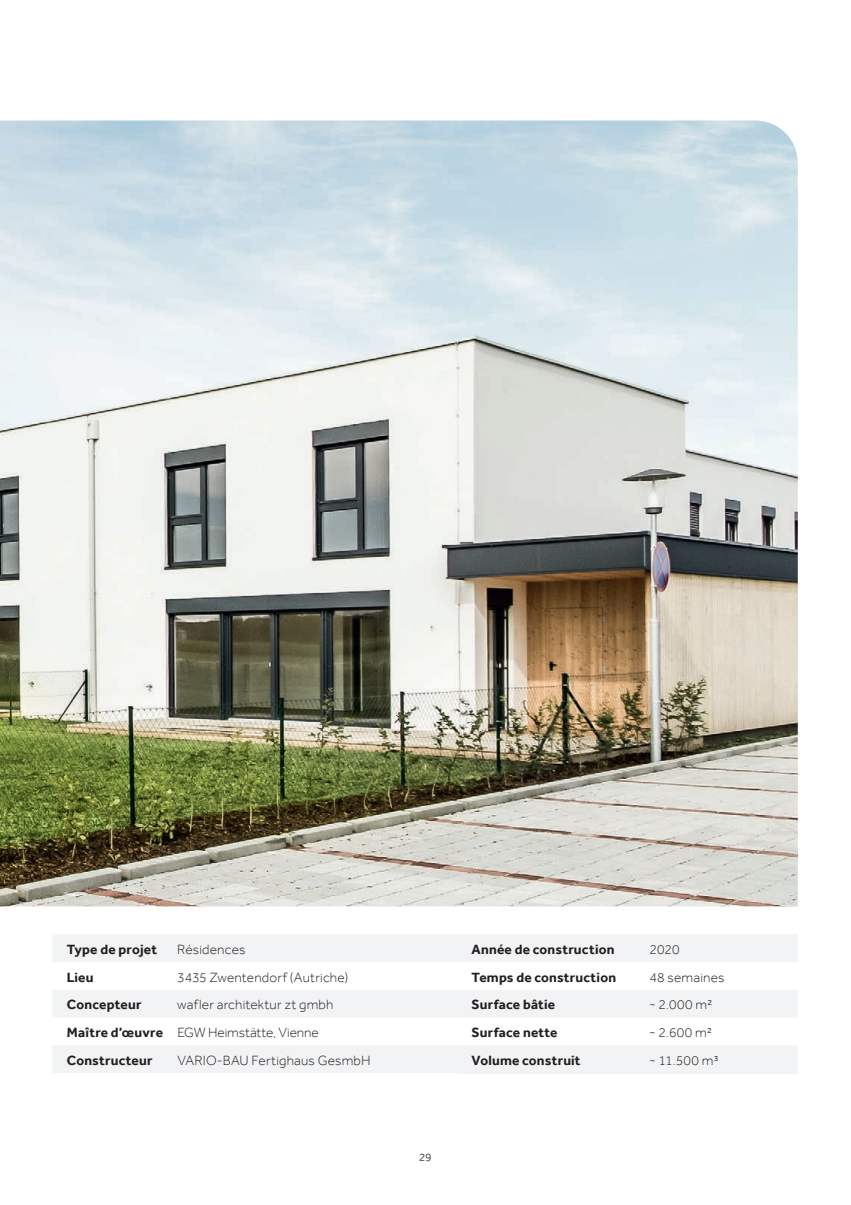
<style>
.page{position:relative;width:851px;height:1205px;background:#fff}
.page>*{position:absolute;margin:0;border:0;box-sizing:border-box;transform-origin:0 0}
.t1{font:300 13.75px "Effra";letter-spacing:.01em;color:#231f20}
.t2{font:700 13.75px "Effra";letter-spacing:.015em;color:#231f20}
.t3{font:300 11.25px "Effra";color:#474a4e}
.s1{font-weight:700}
</style>
<div class="page">
<img style="left:0;top:120px;width:797px;height:786px">
<div style="left:53px;top:934px;width:744px;height:139px;background:#f2f3f4"></div>
<svg style="left:53px;top:962px;width:744px;height:83px"></svg>
<hr style="left:457px;top:1071px;width:189px;height:3px;background:#f2f3f4">
<hr style="left:646px;top:1071px;width:151px;height:3px;background:#f2f3f4">
<p class="t2" style="left:67px;top:941px;width:92px">Type de projet</p>
<p class="t1" style="left:177px;top:941px;width:70px">Résidences</p>
<p class="t2" style="left:471px;top:941px;width:144px">Année de construction</p>
<p class="t1" style="left:649px;top:941px;width:31px">2020</p>
<p class="t2" style="left:67px;top:968px;width:28px">Lieu</p>
<p class="t1" style="left:177px;top:969px;width:173px">3435 Zwentendorf (Autriche)</p>
<p class="t2" style="left:471px;top:968px;width:146px">Temps de construction</p>
<p class="t1" style="left:649px;top:969px;width:76px">48 semaines</p>
<p class="t2" style="left:67px;top:996px;width:76px">Concepteur</p>
<p class="t1" style="left:177px;top:997px;width:158px">wafler architektur zt gmbh</p>
<p class="t2" style="left:471px;top:996px;width:85px">Surface bâtie</p>
<p class="t1" style="left:649px;top:997px;width:64px">~ 2.000 m²</p>
<p class="t1" style="left:67px;top:1024px;width:253px"><span class="s1">Maître d’œuvre</span> EGW Heimstätte, Vienne</p>
<p class="t2" style="left:471px;top:1024px;width:87px">Surface nette</p>
<p class="t1" style="left:649px;top:1024px;width:64px">~ 2.600 m²</p>
<p class="t2" style="left:67px;top:1051px;width:87px">Constructeur</p>
<p class="t1" style="left:177px;top:1052px;width:195px">VARIO-BAU Fertighaus GesmbH</p>
<p class="t2" style="left:471px;top:1051px;width:110px">Volume construit</p>
<p class="t1" style="left:649px;top:1052px;width:70px">~ 11.500 m³</p>
<p class="t3" style="left:419px;top:1150px;width:14px">29</p>
</div>
